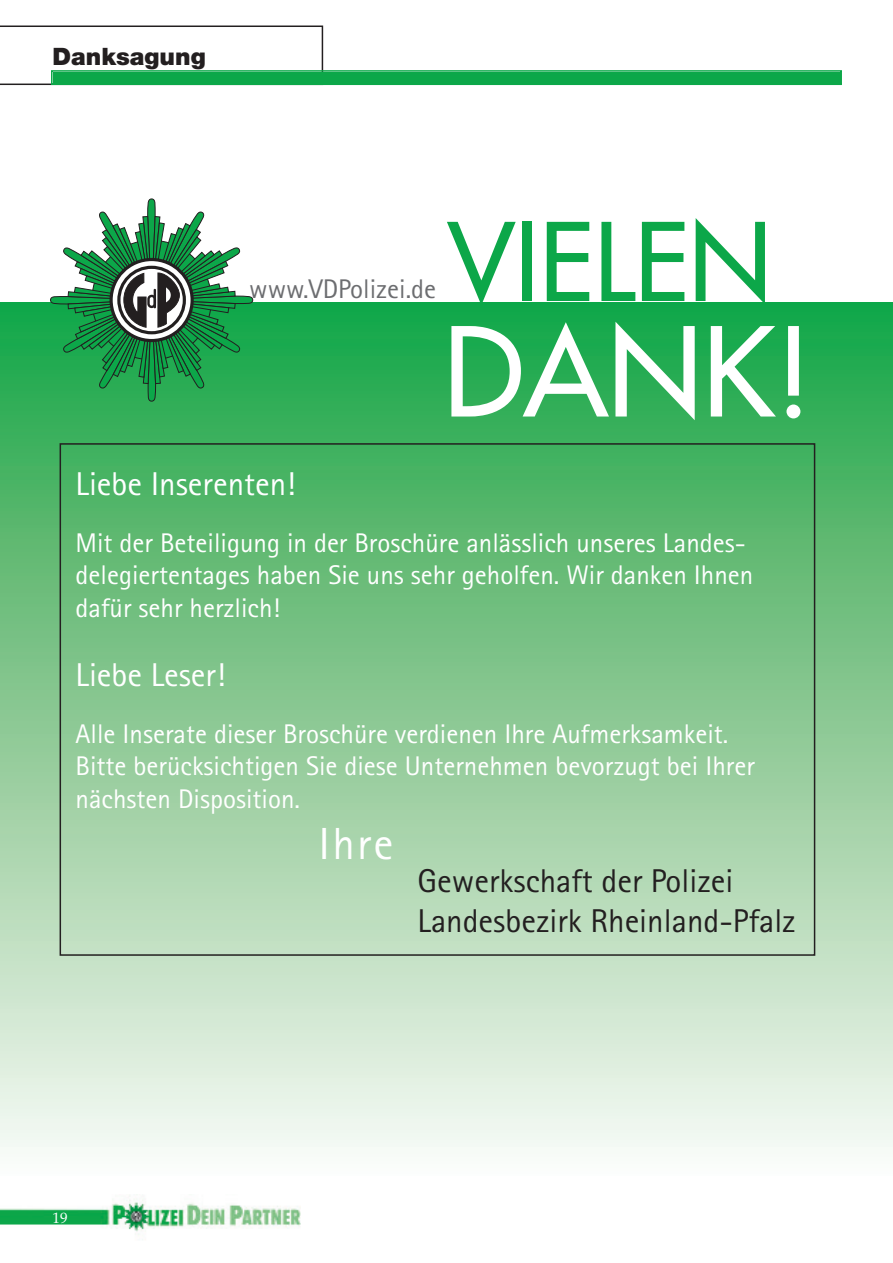
<style>
.page{position:relative;width:893px;height:1263px;background:#fff}
.page>*{position:absolute;margin:0;border:0;box-sizing:border-box;transform-origin:0 0}
.t1{font:120px "Futura";color:#fff}
.t2{font:105px "Futura";color:#0ca749}
.t3{font:45px "AT Rotis Sans Serif";color:#fff}
.t4{font:33px/39.6px "AT Rotis Sans Serif";color:#231f20}
.t5{font:33px "AT Rotis Sans Serif";color:#fff}
.t6{font:27px/32.4px "AT Rotis Sans Serif";color:#fff}
.t7{font:27px "AT Rotis Sans Serif";color:#6c6d70}
.t8{font:900 24px "Helvetica Neue";color:#231f20}
.t9{font:15px "Palatino";color:#fff}
</style>
<div class="page">
<div style="left:0;top:302px;width:893px;height:874px;background:linear-gradient(to bottom,#1aa141,#fff7f3)"></div>
<svg style="left:50px;top:198px;width:204px;height:204px"></svg>
<div style="left:147px;top:295px;width:9px;height:13px;border:2px solid #231f20;border-radius:3px"></div>
<svg style="left:0;top:26px;width:323px;height:59px"></svg>
<div style="left:53px;top:72px;width:787px;height:12px;background:#0ca749"></div>
<div style="left:51px;top:70px;width:791px;height:15px;border:2px solid #0ca749"></div>
<img style="left:0;top:1195px;width:300px;height:45px">
<p class="t8" style="left:53px;top:48px;width:155px">Danksagung</p>
<p class="t7" style="left:249px;top:279px;width:188px">www.VDPolizei.de</p>
<h2 class="t2" style="left:448px;top:210px;width:325px">VIELEN</h2>
<h1 class="t1" style="left:444px;top:312px;width:370px">DANK!</h1>
<p class="t5" style="left:76px;top:472px;width:221px">Liebe Inserenten!</p>
<p class="t6" style="left:76px;top:529px;width:679px">Mit der Beteiligung in der Broschüre anlässlich unseres Landes&shy;delegiertentages haben Sie uns sehr geholfen. Wir danken Ihnen dafür sehr herzlich!</p>
<p class="t5" style="left:76px;top:663px;width:151px">Liebe Leser!</p>
<p class="t6" style="left:76px;top:720px;width:681px">Alle Inserate dieser Broschüre verdienen Ihre Aufmerksamkeit.<br>Bitte berücksichtigen Sie diese Unternehmen bevorzugt bei Ihrer nächsten Disposition.</p>
<h3 class="t3" style="left:318px;top:828px;width:77px">Ihre</h3>
<p class="t9" style="left:53px;top:1212px;width:16px">19</p>
<p class="t4" style="left:418px;top:864px;width:380px">Gewerkschaft der Polizei<br>Landesbezirk Rheinland-Pfalz</p>
</div>
